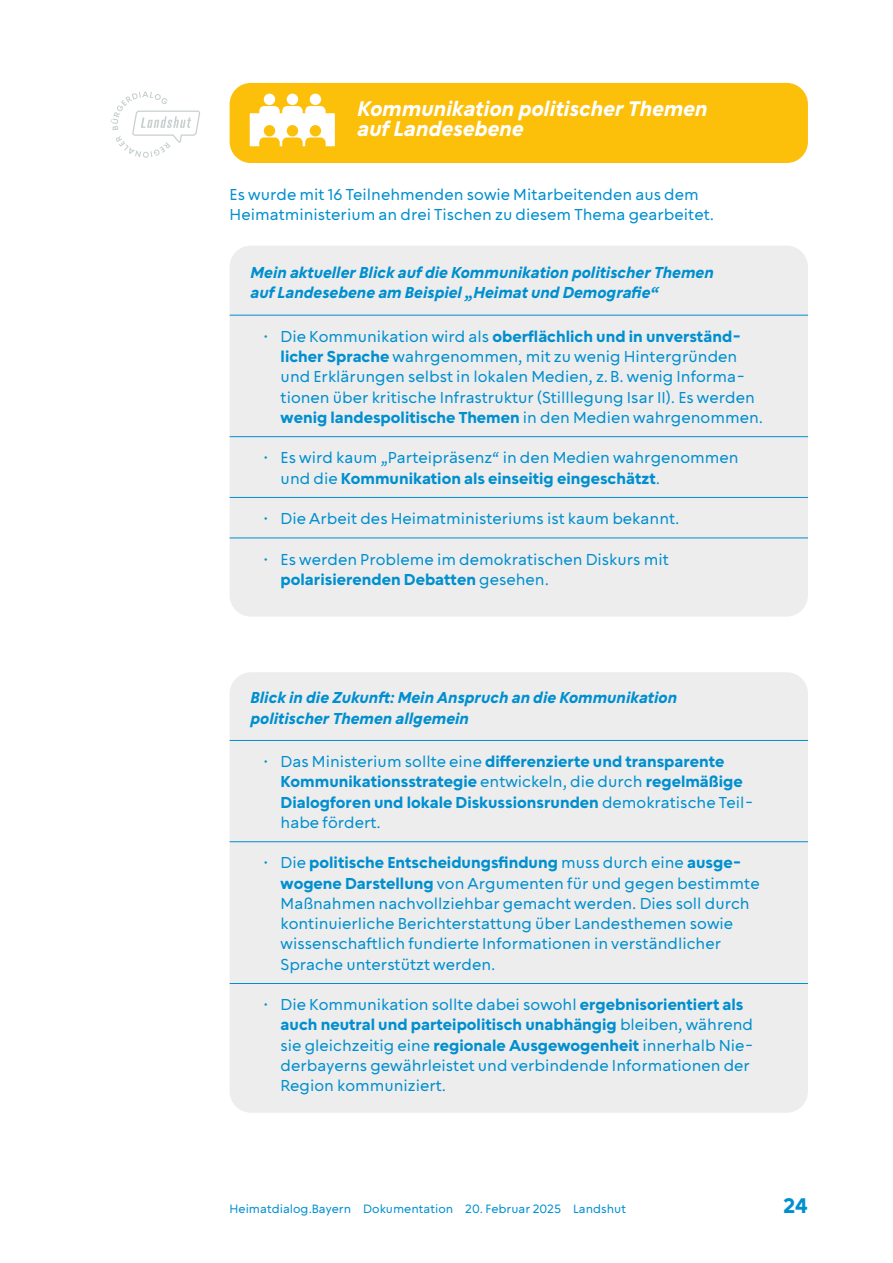
<style>
.page{position:relative;width:893px;height:1263px;background:#fff}
.page>*{position:absolute;margin:0;border:0;box-sizing:border-box;transform-origin:0 0}
.t1{font:italic 800 21px/20.2px "Chesna Grotesk";color:#fff}
.t2{font:800 21px "Chesna Grotesk";color:#008fcf}
.t3{font:15.75px/20.2px "Chesna Grotesk";color:#008fcf}
.t4{font:800 15.75px/20.2px "Chesna Grotesk";color:#008fcf}
.t5{font:italic 800 15.75px/20.2px "Chesna Grotesk";color:#008fcf}
.t6{font:12px "Chesna Grotesk";color:#008fcf}
.s1{font-weight:800}
.s2{font-weight:400}
</style>
<div class="page">
<div style="left:230px;top:246px;width:578px;height:371px;background:#ededed;border-radius:21px"></div>
<hr style="left:230px;top:315px;width:578px;height:1px;background:#008fcf">
<hr style="left:230px;top:436px;width:578px;height:1px;background:#008fcf">
<hr style="left:230px;top:497px;width:578px;height:1px;background:#008fcf">
<hr style="left:230px;top:538px;width:578px;height:1px;background:#008fcf">
<div style="left:230px;top:83px;width:578px;height:80px;background:#fcbf0a;border-radius:21px"></div>
<div style="left:264px;top:94px;width:11px;height:11px;background:#fff;border-radius:50%"></div>
<div style="left:287px;top:94px;width:11px;height:11px;background:#fff;border-radius:50%"></div>
<div style="left:310px;top:94px;width:11px;height:11px;background:#fff;border-radius:50%"></div>
<svg style="left:250px;top:106px;width:85px;height:40px"></svg>
<div style="left:230px;top:672px;width:578px;height:441px;background:#ededed;border-radius:21px"></div>
<hr style="left:230px;top:740px;width:578px;height:1px;background:#008fcf">
<hr style="left:230px;top:841px;width:578px;height:1px;background:#008fcf">
<hr style="left:230px;top:983px;width:578px;height:1px;background:#008fcf">
<svg style="left:111px;top:91px;width:89px;height:67px"></svg>
<h1 class="t1" style="left:358px;top:98px;width:352px">Kommunikation politischer Themen auf Landesebene</h1>
<p class="t3" style="left:230px;top:184px;width:486px">Es wurde mit 16 Teilnehmenden sowie Mitarbeitenden aus dem<br>Heimatministerium an drei Tischen zu diesem Thema gearbeitet.</p>
<p class="t5" style="left:251px;top:262px;width:465px">Mein aktueller Blick auf die Kommunikation politischer Themen auf Landesebene am Beispiel „Heimat und Demografie“</p>
<p class="t3" style="left:281px;top:326px;width:484px;text-indent:-17px">• Die Kommunikation wird als <span class="s1">oberflächlich und in unverständ&shy;licher Sprache</span> wahrgenommen, mit zu wenig Hintergründen und Erklärungen selbst in lokalen Medien, z.B. wenig Informa&shy;tionen über kritische Infrastruktur (Stilllegung Isar II). Es werden <span class="s1">wenig landespolitische Themen</span> in den Medien wahrgenommen.</p>
<p class="t3" style="left:281px;top:447px;width:459px;text-indent:-17px">• Es wird kaum „Parteipräsenz“ in den Medien wahrgenommen und die <span class="s1">Kommunikation als einseitig eingeschätzt</span>.</p>
<p class="t3" style="left:264px;top:508px;width:417px">• Die Arbeit des Heimatministeriums ist kaum bekannt.</p>
<p class="t3" style="left:281px;top:549px;width:390px;text-indent:-17px">• Es werden Probleme im demokratischen Diskurs mit <span class="s1">polarisierenden Debatten</span> gesehen.</p>
<p class="t5" style="left:251px;top:687px;width:428px">Blick in die Zukunft: Mein Anspruch an die Kommunikation politischer Themen allgemein</p>
<p class="t4" style="left:281px;top:751px;width:475px;text-indent:-17px"><span class="s2">• Das Ministerium sollte eine</span> differenzierte und transparente Kommunikationsstrategie <span class="s2">entwickeln, die durch</span> regelmäßige Dialogforen und lokale Diskussionsrunden <span class="s2">demokratische Teil&shy;habe fördert.</span></p>
<p class="t3" style="left:281px;top:852px;width:480px;text-indent:-17px">• Die <span class="s1">politische Entscheidungsfindung</span> muss durch eine <span class="s1">ausge&shy;wogene Darstellung</span> von Argumenten für und gegen bestimmte Maßnahmen nachvollziehbar gemacht werden. Dies soll durch kontinuierliche Berichterstattung über Landesthemen sowie wissenschaftlich fundierte Informationen in verständlicher Sprache unterstützt werden.</p>
<p class="t3" style="left:281px;top:994px;width:475px;text-indent:-17px">• Die Kommunikation sollte dabei sowohl <span class="s1">ergebnisorientiert als auch neutral und parteipolitisch unabhängig</span> bleiben, während sie gleichzeitig eine <span class="s1">regionale Ausgewogenheit</span> innerhalb Nie&shy;derbayerns gewährleistet und verbindende Informationen der Region kommuniziert.</p>
<p class="t6" style="left:230px;top:1201px;width:398px">Heimatdialog.Bayern Dokumentation 20. Februar 2025 Landshut</p>
<h1 class="t2" style="left:783px;top:1192px;width:26px">24</h1>
</div>
